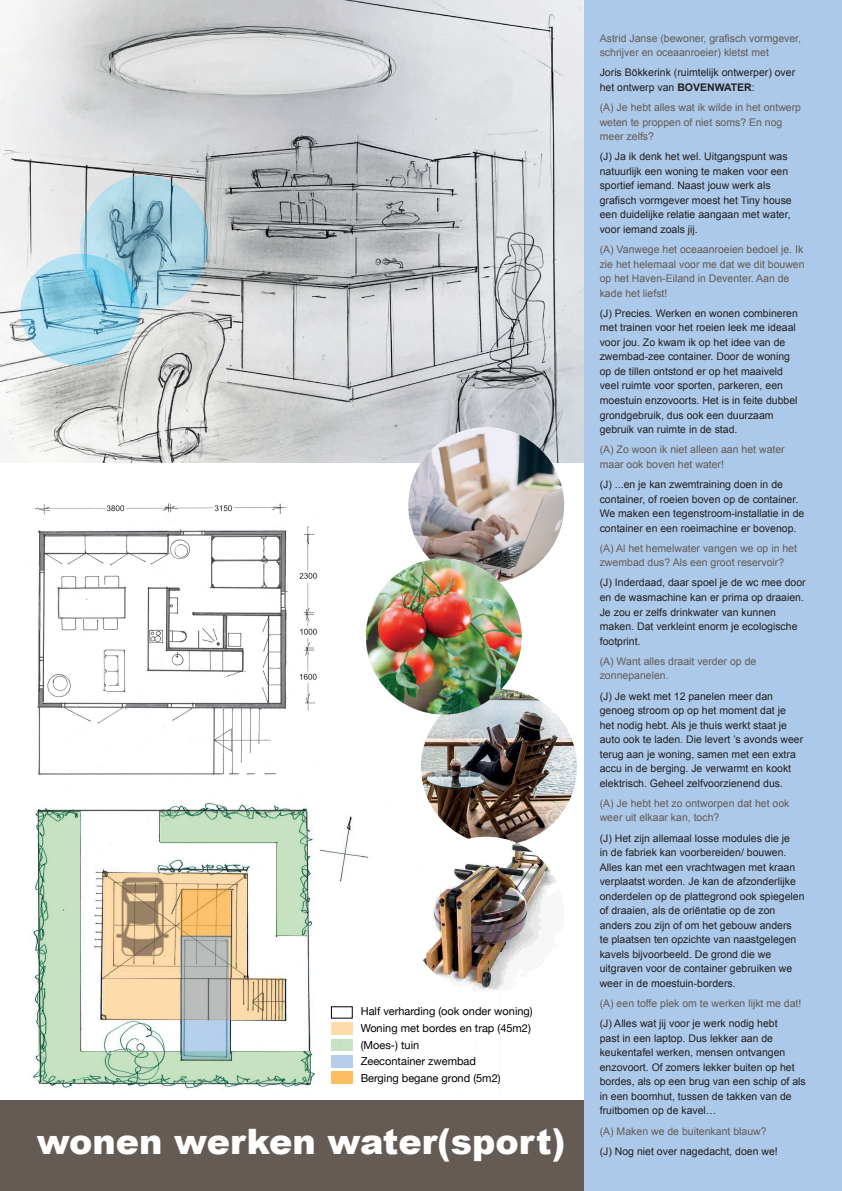
<style>
.page{position:relative;width:842px;height:1191px;background:#fff}
.page>*{position:absolute;margin:0;border:0;box-sizing:border-box;transform-origin:0 0}
.t1{font:900 35px "Arial";color:#fff}
.t2{font:11px/16.7px "Helvetica Neue";color:#000001}
.t3{font:10.5px/14.5px "Arial";color:#231f20}
.t4{font:10.5px/14.5px "Arial";color:#645b55}
.s1{font-weight:700}
</style>
<div class="page">
<div style="left:0;top:1100px;width:842px;height:91px;background:#645b55"></div>
<img style="left:0;top:0;width:584px;height:463px">
<div style="left:584px;top:0;width:258px;height:1191px;background:#acc9e9"></div>
<img style="left:34px;top:488px;width:283px;height:287px">
<img style="left:32px;top:798px;width:461px;height:292px">
<img style="left:39px;top:1051px;width:272px;height:32px">
<img style="left:39px;top:811px;width:41px;height:240px">
<img style="left:160px;top:811px;width:146px;height:32px">
<img style="left:277px;top:843px;width:29px;height:92px">
<img style="left:108px;top:867px;width:73px;height:6px">
<img style="left:103px;top:873px;width:144px;height:105px">
<img style="left:103px;top:978px;width:181px;height:42px">
<img style="left:181px;top:889px;width:48px;height:170px">
<img style="left:181px;top:889px;width:1px;height:46px">
<img style="left:331px;top:1023px;width:21px;height:11px">
<img style="left:331px;top:1039px;width:21px;height:12px">
<img style="left:331px;top:1055px;width:21px;height:12px">
<img style="left:331px;top:1071px;width:21px;height:12px">
<img style="left:181px;top:935px;width:1px;height:38px">
<img style="left:408px;top:427px;width:156px;height:156px;border-radius:78px">
<img style="left:421px;top:689px;width:156px;height:156px;border-radius:78px">
<img style="left:408px;top:837px;width:156px;height:155px;border-radius:78px">
<img style="left:366px;top:558px;width:156px;height:156px;border-radius:78px">
<p class="t2" style="left:361px;top:1003px;width:173px">Half verharding (ook onder woning)<br>Woning met bordes en trap (45m2) (Moes-) tuin<br>Zeecontainer zwembad<br>Berging begane grond (5m2)</p>
<h1 class="t1" style="left:37px;top:1115px;width:530px">wonen werken water(sport)</h1>
<p class="t4" style="left:600px;top:31px;width:203px">Astrid Janse (bewoner, grafisch vormgever, schrijver en oceaanroeier) kletst met</p>
<p class="t3" style="left:600px;top:65px;width:197px">Joris Bökkerink (ruimtelijk ontwerper) over het ontwerp van <span class="s1">BOVENWATER</span>:</p>
<p class="t4" style="left:600px;top:100px;width:203px">(A) Je hebt alles wat ik wilde in het ontwerp weten te proppen of niet soms? En nog meer zelfs?</p>
<p class="t3" style="left:600px;top:149px;width:193px">(J) Ja ik denk het wel. Uitgangspunt was natuurlijk een woning te maken voor een sportief iemand. Naast jouw werk als grafisch vormgever moest het Tiny house een duidelijke relatie aangaan met water, voor iemand zoals jij.</p>
<p class="t4" style="left:600px;top:242px;width:206px">(A) Vanwege het oceaanroeien bedoel je. Ik zie het helemaal voor me dat we dit bouwen op het Haven-Eiland in Deventer. Aan de kade het liefst!</p>
<p class="t3" style="left:600px;top:306px;width:200px">(J) Precies. Werken en wonen combineren met trainen voor het roeien leek me ideaal voor jou. Zo kwam ik op het idee van de zwembad-zee container. Door de woning op de tillen ontstond er op het maaiveld veel ruimte voor sporten, parkeren, een moestuin enzovoorts. Het is in feite dubbel grondgebruik, dus ook een duurzaam gebruik van ruimte in de stad.</p>
<p class="t4" style="left:600px;top:442px;width:186px">(A) Zo woon ik niet alleen aan het water maar ook boven het water!</p>
<p class="t3" style="left:600px;top:477px;width:206px">(J) ...en je kan zwemtraining doen in de container, of roeien boven op de container.<br>We maken een tegenstroom-installatie in de container en een roeimachine er bovenop.</p>
<p class="t4" style="left:600px;top:541px;width:199px">(A) Al het hemelwater vangen we op in het zwembad dus? Als een groot reservoir?</p>
<p class="t3" style="left:600px;top:575px;width:208px">(J) Inderdaad, daar spoel je de wc mee door en de wasmachine kan er prima op draaien.<br>Je zou er zelfs drinkwater van kunnen maken. Dat verkleint enorm je ecologische footprint.</p>
<p class="t4" style="left:600px;top:654px;width:158px">(A) Want alles draait verder op de zonnepanelen.</p>
<p class="t3" style="left:600px;top:688px;width:205px">(J) Je wekt met 12 panelen meer dan genoeg stroom op op het moment dat je<br>het nodig hebt. Als je thuis werkt staat je auto ook te laden. Die levert ’s avonds weer terug aan je woning, samen met een extra accu in de berging. Je verwarmt en kookt elektrisch. Geheel zelfvoorzienend dus.</p>
<p class="t4" style="left:600px;top:796px;width:191px">(A) Je hebt het zo ontworpen dat het ook weer uit elkaar kan, toch?</p>
<p class="t3" style="left:600px;top:830px;width:206px">(J) Het zijn allemaal losse modules die je<br>in de fabriek kan voorbereiden/ bouwen.<br>Alles kan met een vrachtwagen met kraan verplaatst worden. Je kan de afzonderlijke onderdelen op de plattegrond ook spiegelen of draaien, als de oriëntatie op de zon anders zou zijn of om het gebouw anders<br>te plaatsen ten opzichte van naastgelegen kavels bijvoorbeeld. De grond die we uitgraven voor de container gebruiken we weer in de moestuin-borders.</p>
<p class="t4" style="left:600px;top:996px;width:203px">(A) een toffe plek om te werken lijkt me dat!</p>
<p class="t3" style="left:600px;top:1016px;width:208px">(J) Alles wat jij voor je werk nodig hebt<br>past in een laptop. Dus lekker aan de keukentafel werken, mensen ontvangen enzovoort. Of zomers lekker buiten op het bordes, als op een brug van een schip of als in een boomhut, tussen de takken van de fruitbomen op de kavel…</p>
<p class="t4" style="left:600px;top:1123px;width:168px">(A) Maken we de buitenkant blauw?</p>
<p class="t3" style="left:600px;top:1144px;width:180px">(J) Nog niet over nagedacht, doen we!</p>
</div>
